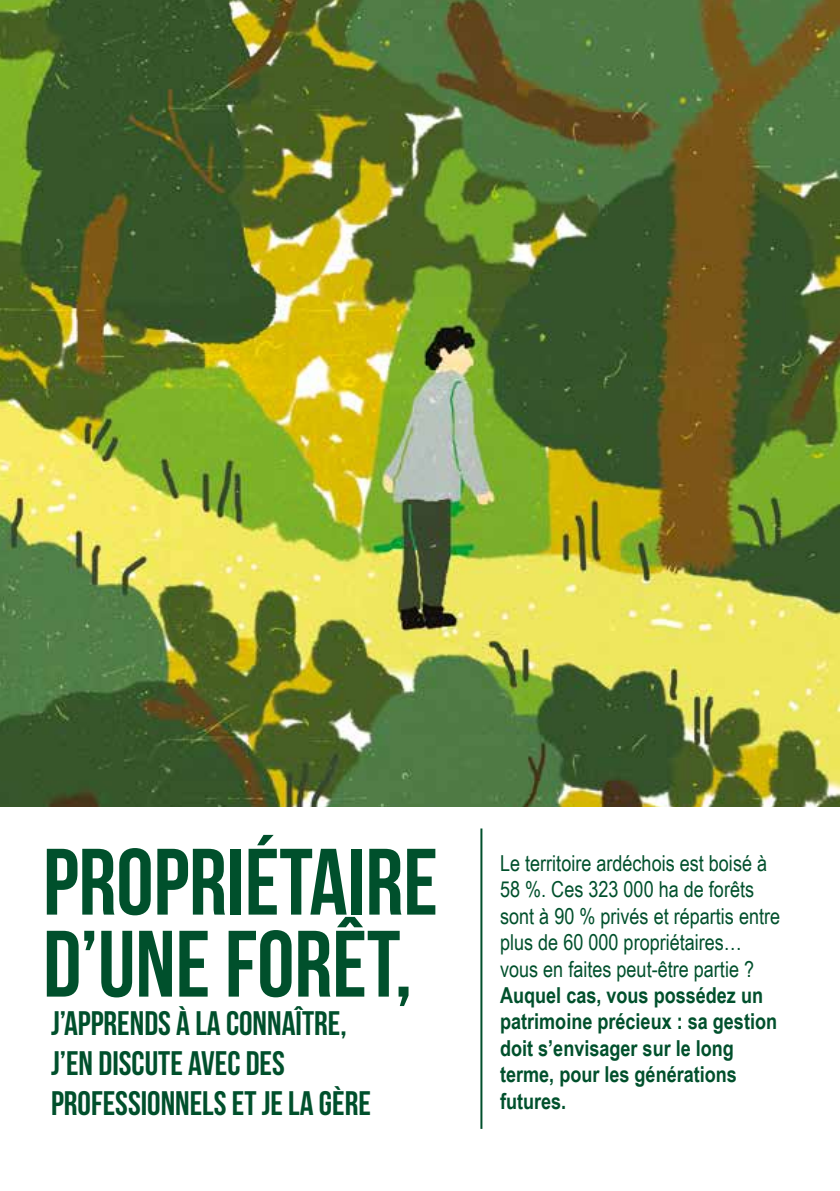
<style>
.page{position:relative;width:840px;height:1191px;background:#fff}
.page>*{position:absolute;margin:0;border:0;box-sizing:border-box;transform-origin:0 0}
.t1{font:94px/82px "Bebas Neue";color:#00502c}
.t2{font:34px/40px "Bebas Neue";color:#00502c}
.t3{font:22px/26.4px "Arial Narrow";color:#00502c}
.t4{font:700 22px/26.4px "Arial Narrow";color:#00502c}
</style>
<div class="page">
<img style="left:0;top:0;width:839px;height:807px">
<hr style="left:480px;top:828px;width:2px;height:300px;background:#00502c">
<h1 class="t1" style="left:43px;top:840px;width:396px">PROPRIÉTAIRE<br>D’UNE FORÊT,</h1>
<h2 class="t2" style="left:51px;top:1002px;width:321px">J’APPRENDS À LA CONNAÎTRE,<br>J’EN DISCUTE AVEC DES<br>PROFESSIONNELS ET JE LA GÈRE</h2>
<p class="t3" style="left:500px;top:849px;width:281px">Le territoire ardéchois est boisé à<br>58 %. Ces 323 000 ha de forêts sont à 90 % privés et répartis entre plus de 60 000 propriétaires… vous en faites peut-être partie ?</p>
<p class="t4" style="left:500px;top:981px;width:278px">Auquel cas, vous possédez un patrimoine précieux : sa gestion doit s’envisager sur le long terme, pour les générations futures.</p>
</div>
